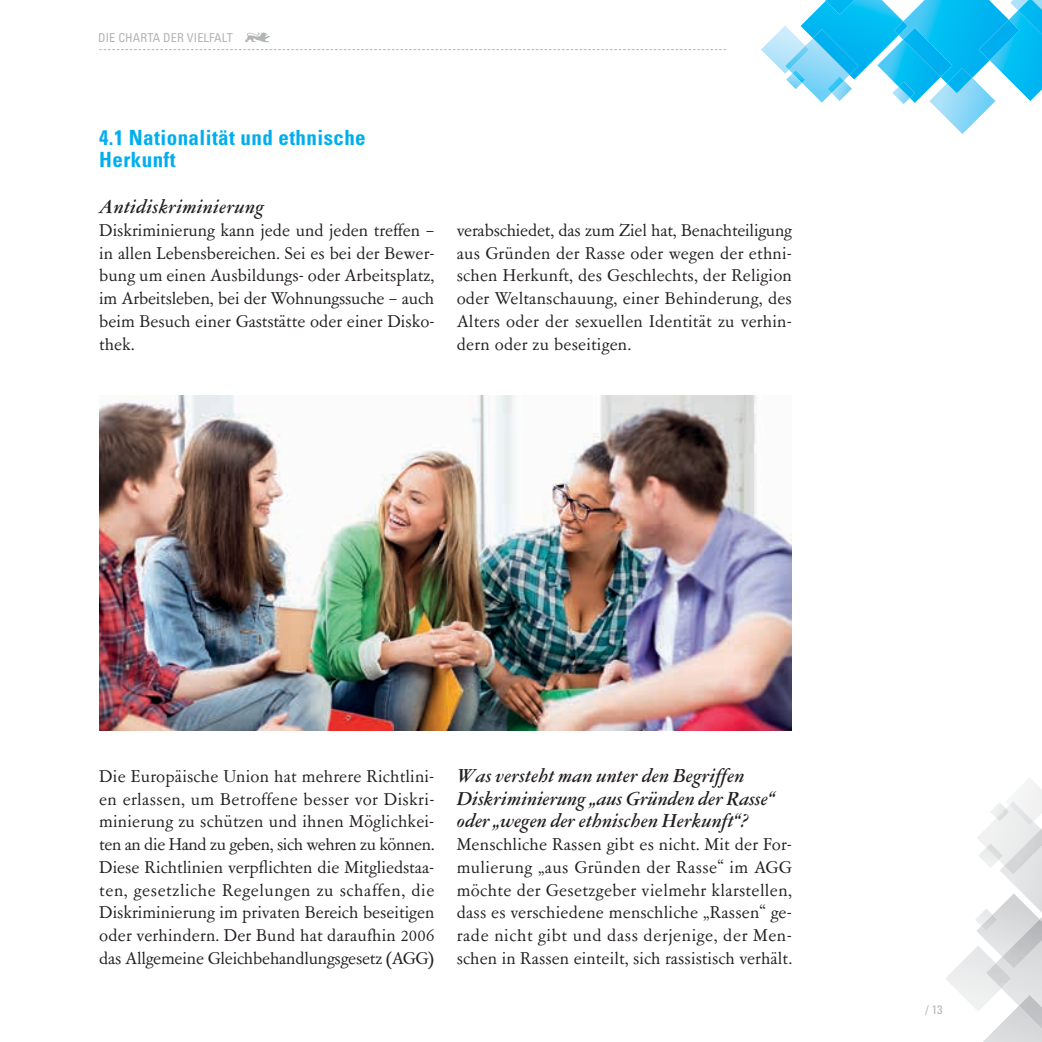
<style>
.page{position:relative;width:1042px;height:1042px;background:#fff}
.page>*{position:absolute;margin:0;border:0;box-sizing:border-box;transform-origin:0 0}
.t1{font:21px/22.8px "Garamont Amst SB Med Ita";letter-spacing:.02em;color:#231f20}
.t2{font:700 condensed 21px/22.8px "Univers";letter-spacing:.02em;color:#00aeef}
.t3{font:19.25px/22.8px "Garamont Amst SB";color:#231f20;text-align:justify}
.t4{font:condensed 12.25px "Univers";letter-spacing:.01em;color:#b2b4b6}
</style>
<div class="page">
<svg style="left:99px;top:49px;width:627px;height:1px"></svg>
<svg style="left:245px;top:32px;width:25px;height:10px"></svg>
<svg style="left:945px;top:778px;width:97px;height:264px"></svg>
<img style="left:1004px;top:829px;width:38px;height:45px">
<svg style="left:761px;top:0;width:281px;height:134px"></svg>
<img style="left:813px;top:29px;width:45px;height:46px">
<img style="left:894px;top:21px;width:14px;height:14px">
<img style="left:825px;top:0;width:43px;height:15px">
<img style="left:99px;top:395px;width:693px;height:335px">
<p class="t4" style="left:98px;top:30px;width:136px">DIE CHARTA D ER VIELFALT</p>
<p class="t2" style="left:99px;top:126px;width:268px">4.1 Nationalität und ethnische<br>Herkunft</p>
<p class="t1" style="left:99px;top:197px;width:166px">Antidiskriminierung</p>
<p class="t3" style="left:99px;top:219px;width:337px">Diskriminierung kann jede und jeden treffen – in allen Lebensbereichen. Sei es bei der Bewer&shy;bung um einen Ausbildungs- oder Arbeitsplatz, im Arbeitsleben, bei der Wohnungssuche – auch beim Besuch einer Gaststätte oder einer Disko&shy;thek.</p>
<p class="t3" style="left:457px;top:219px;width:337px">verabschiedet, das zum Ziel hat, Benachteiligung aus Gründen der Rasse oder wegen der ethni&shy;schen Herkunft, des Geschlechts, der Religion oder Weltanschauung, einer Behinderung, des Alters oder der sexuellen Identität zu verhin&shy;dern oder zu beseitigen.</p>
<p class="t3" style="left:99px;top:765px;width:337px">Die Europäische Union hat mehrere Richtlini&shy;en erlassen, um Betroffene besser vor Diskri&shy;minierung zu schützen und ihnen Möglichkei&shy;ten an die Hand zu geben, sich wehren zu können.<br>Diese Richtlinien verpflichten die Mitgliedstaa&shy;ten, gesetzliche Regelungen zu schaffen, die Diskriminierung im privaten Bereich beseitigen oder verhindern. Der Bund hat daraufhin 2006 das Allgemeine Gleichbehandlungsgesetz (AGG)</p>
<p class="t1" style="left:457px;top:765px;width:319px">Was versteht man unter den Begriffen<br>Diskriminierung „aus Gründen der Rasse“ oder „wegen der ethnischen Herkunft“?</p>
<p class="t3" style="left:457px;top:834px;width:337px">Menschliche Rassen gibt es nicht. Mit der For&shy;mulierung „aus Gründen der Rasse“ im AGG möchte der Gesetzgeber vielmehr klarstellen, dass es verschiedene menschliche „Rassen“ ge&shy;rade nicht gibt und dass derjenige, der Men&shy;schen in Rassen einteilt, sich rassistisch verhält.</p>
<p class="t4" style="left:925px;top:1002px;width:19px">/ 13</p>
</div>
